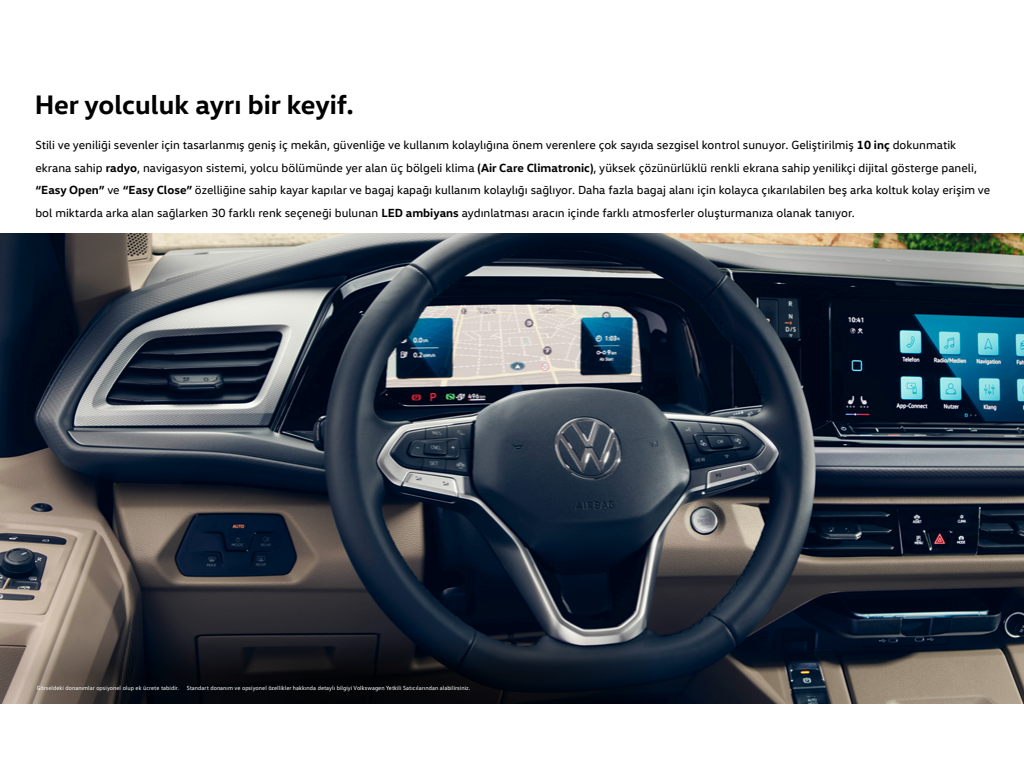
<style>
.page{position:relative;width:1024px;height:768px;background:#fff}
.page>*{position:absolute;margin:0;border:0;box-sizing:border-box;transform-origin:0 0}
.t1{font:700 27.2px "VW Head";color:#000}
.t2{font:12px/22.4px "VW Head";color:#000}
.t3{font:6px "VW Text";letter-spacing:.005em;color:#fff}
.s1{font-weight:700}
</style>
<div class="page">
<img style="left:0;top:233px;width:1024px;height:471px">
<svg style="left:0;top:633px;width:666px;height:71px;background:#222429"></svg>
<h1 class="t1" style="left:35px;top:87px;width:321px">Her yolculuk ayrı bir keyif.</h1>
<p class="t2" style="left:35px;top:134px;width:956px">Stili ve yeniliği sevenler için tasarlanmış geniş iç mekân, güvenliğe ve kullanım kolaylığına önem verenlere çok sayıda sezgisel kontrol sunuyor. Geliştirilmiş <span class="s1">10 inç</span> dokunmatik ekrana sahip <span class="s1">radyo</span>, navigasyon sistemi, yolcu bölümünde yer alan üç bölgeli klima <span class="s1">(Air Care Climatronic)</span>, yüksek çözünürlüklü renkli ekrana sahip yenilikçi dijital gösterge paneli, <span class="s1">“Easy Open”</span> ve <span class="s1">“Easy Close”</span> özelliğine sahip kayar kapılar ve bagaj kapağı kullanım kolaylığı sağlıyor. Daha fazla bagaj alanı için kolayca çıkarılabilen beş arka koltuk kolay erişim ve bol miktarda arka alan sağlarken 30 farklı renk seçeneği bulunan <span class="s1">LED ambiyans</span> aydınlatması aracın içinde farklı atmosferler oluşturmanıza olanak tanıyor.</p>
<p class="t3" style="left:37px;top:684px;width:144px">Görseldeki donanımlar opsiyonel olup ek ücrete tabidir.</p>
<p class="t3" style="left:187px;top:684px;width:285px">Standart donanım ve opsiyonel özellikler hakkında detaylı bilgiyi Volkswagen Yetkili Satıcılarından alabilirsiniz.</p>
</div>
